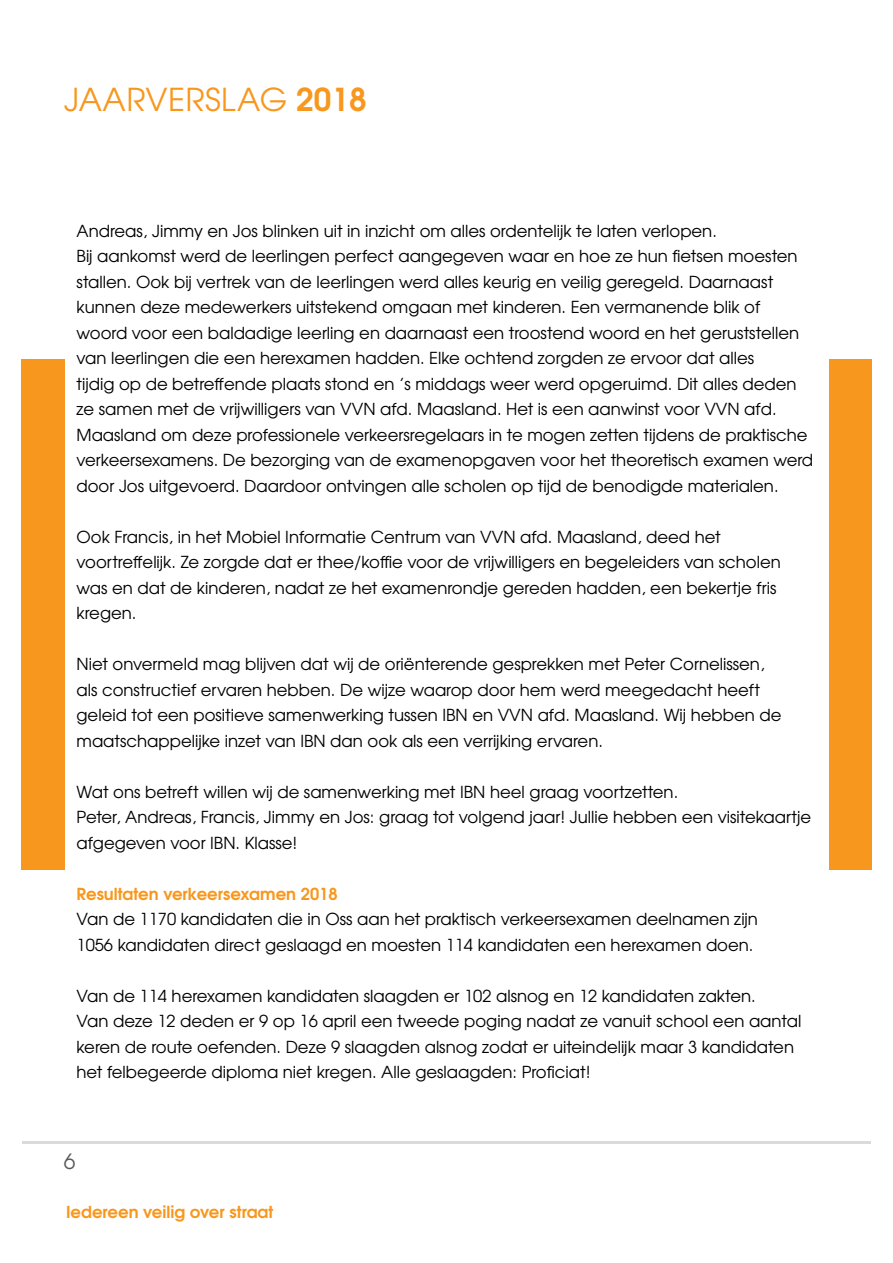
<style>
.page{position:relative;width:893px;height:1263px;background:#fff}
.page>*{position:absolute;margin:0;border:0;box-sizing:border-box;transform-origin:0 0}
.t1{font:31.5px "Te X Gyre Adventor";letter-spacing:.015em;color:#f8971d}
.t2{font:21px "Te X Gyre Adventor";color:#58595b}
.t3{font:16.5px/25.5px "Te X Gyre Adventor";color:#000}
.t4{font:700 16.5px "Te X Gyre Adventor";color:#f8971d}
.s1{font-weight:700}
</style>
<div class="page">
<hr style="left:0;top:1140px;width:893px;height:3px;background:#d9dbdb">
<div style="left:0;top:1086px;width:21px;height:94px;background:#fff"></div>
<div style="left:872px;top:1094px;width:21px;height:93px;background:#fff"></div>
<div style="left:21px;top:359px;width:851px;height:510px;background:#f8971d"></div>
<div style="left:66px;top:349px;width:763px;height:526px;background:#fff"></div>
<h1 class="t1" style="left:64px;top:74px;width:304px">JAARVERSLAG <span class="s1">2018</span></h1>
<p class="t3" style="left:77px;top:217px;width:738px">Andreas, Jimmy en Jos blinken uit in inzicht om alles ordentelijk te laten verlopen.<br>Bij aankomst werd de leerlingen perfect aangegeven waar en hoe ze hun fietsen moesten stallen. Ook bij vertrek van de leerlingen werd alles keurig en veilig geregeld. Daarnaast kunnen deze medewerkers uitstekend omgaan met kinderen. Een vermanende blik of woord voor een baldadige leerling en daarnaast een troostend woord en het geruststellen van leerlingen die een herexamen hadden. Elke ochtend zorgden ze ervoor dat alles<br>tijdig op de betreffende plaats stond en ’s middags weer werd opgeruimd. Dit alles deden ze samen met de vrijwilligers van VVN afd. Maasland. Het is een aanwinst voor VVN afd.<br>Maasland om deze professionele verkeersregelaars in te mogen zetten tijdens de praktische verkeersexamens. De bezorging van de examenopgaven voor het theoretisch examen werd door Jos uitgevoerd. Daardoor ontvingen alle scholen op tijd de benodigde materialen.</p>
<p class="t3" style="left:77px;top:523px;width:646px">Ook Francis, in het Mobiel Informatie Centrum van VVN afd. Maasland, deed het voortreffelijk. Ze zorgde dat er thee/koffiev</p>
<p class="t3" style="left:77px;top:548px;width:701px;text-indent:438px">lligersenbegeleidersvanscholen<br>was en dat de kinderen, nadat ze het examenrondje gereden hadden, een bekertje fris kregen.</p>
<p class="t3" style="left:77px;top:650px;width:706px">Niet onvermeld mag blijven dat wij de oriënterende gesprekken met Peter Cornelissen, als constructief ervaren hebben. De wijze waarop door hem werd meegedacht heeft geleid tot een positieve samenwerking tussen IBN en VVN afd. Maasland. Wij hebben de maatschappelijke inzet van IBN dan ook als een verrijking ervaren.</p>
<p class="t3" style="left:77px;top:778px;width:736px">Wat ons betreft willen wij de samenwerking met IBN heel graag voortzetten.<br>Peter, Andreas, Francis, Jimmy en Jos: graag tot volgend jaar! Jullie hebben een visitekaartje afgegeven voor IBN. Klasse!</p>
<p class="t4" style="left:77px;top:879px;width:263px">Resultaten verkeersexamen 2018</p>
<p class="t3" style="left:77px;top:905px;width:683px">Van de 1170 kandidaten die in Oss aan het praktisch verkeersexamen deelnamen zijn<br>1056 kandidaten direct geslaagd en moesten 114 kandidaten een herexamen doen.</p>
<p class="t3" style="left:77px;top:982px;width:726px">Van de 114 herexamen kandidaten slaagden er 102 alsnog en 12 kandidaten zakten.<br>Van deze 12 deden er 9 op 16 april een tweede poging nadat ze vanuit school een aantal keren de route oefenden. Deze 9 slaagden alsnog zodat er uiteindelijk maar 3 kandidaten het felbegeerde diploma niet kregen. Alle geslaagden: Proficiat!</p>
<p class="t3" style="left:427px;top:548px;width:19px">oordevrijwi</p>
<p class="t2" style="left:64px;top:1145px;width:13px">6</p>
<p class="t4" style="left:66px;top:1197px;width:209px">Iedereen veilig over straat</p>
</div>
